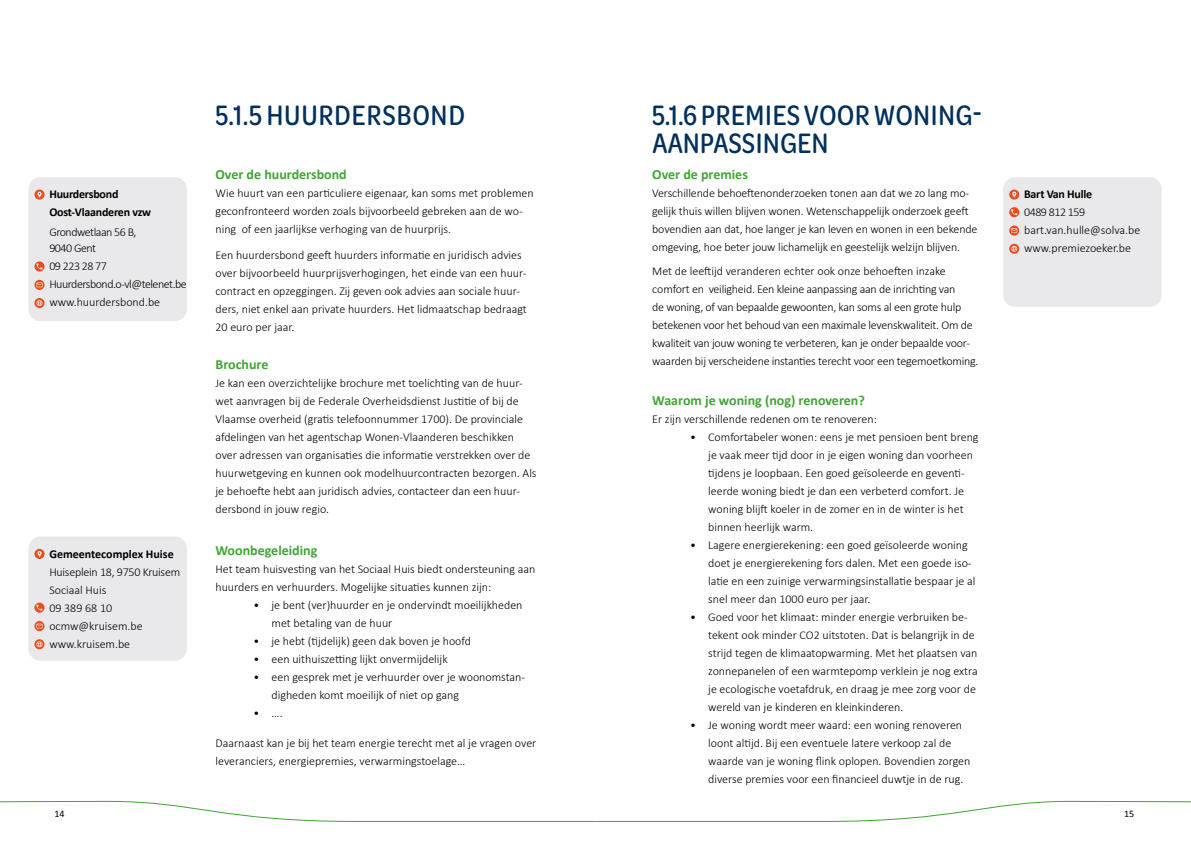
<style>
.page{position:relative;width:1191px;height:842px;background:#fff}
.page>*{position:absolute;margin:0;border:0;box-sizing:border-box;transform-origin:0 0}
.t1{font:500 30px/28px "Omnes Narrow";letter-spacing:.005em;color:#00305d}
.t2{font:700 14px "Calibri";color:#3fa535}
.t3{font:300 12px/18px "Calibri";color:#000}
.t4{font:300 12px/18px "Calibri";letter-spacing:-.02em;color:#000}
.t5{font:300 12px/18px "Calibri";letter-spacing:-.04em;color:#000}
.t6{font:700 12px/18px "Calibri";letter-spacing:-.02em;color:#000}
.t7{font:700 12px "Calibri";color:#000}
.t8{font:10px "Calibri";color:#000}
</style>
<div class="page">
<svg style="left:0;top:801px;width:1191px;height:21px"></svg>
<div style="left:28px;top:536px;width:159px;height:124px;background:#e9e8ea;border-radius:12px"></div>
<svg style="left:34px;top:549px;width:11px;height:10px"></svg>
<svg style="left:34px;top:603px;width:11px;height:10px"></svg>
<svg style="left:34px;top:639px;width:11px;height:10px"></svg>
<svg style="left:34px;top:621px;width:11px;height:10px"></svg>
<div style="left:1003px;top:177px;width:158px;height:130px;background:#e9e8ea;border-radius:12px"></div>
<svg style="left:1009px;top:190px;width:10px;height:10px"></svg>
<div style="left:28px;top:177px;width:159px;height:144px;background:#e9e8ea;border-radius:12px"></div>
<svg style="left:34px;top:190px;width:11px;height:10px"></svg>
<svg style="left:34px;top:261px;width:11px;height:11px"></svg>
<svg style="left:34px;top:298px;width:11px;height:10px"></svg>
<svg style="left:34px;top:280px;width:11px;height:10px"></svg>
<svg style="left:1009px;top:208px;width:10px;height:9px"></svg>
<svg style="left:1009px;top:244px;width:10px;height:10px"></svg>
<svg style="left:1009px;top:226px;width:10px;height:10px"></svg>
<p class="t6" style="left:49px;top:185px;width:103px">Huurdersbond<br>Oost-Vlaanderen vzw</p>
<p class="t5" style="left:49px;top:224px;width:89px;line-height:16px">Grondwetlaan 56 B,<br>9040 Gent</p>
<p class="t5" style="left:49px;top:257px;width:139px">09 223 28 77<br>Huurdersbond.o-vl@telenet.be www.huurdersbond.be</p>
<p class="t7" style="left:49px;top:546px;width:126px">Gemeentecomplex Huise</p>
<p class="t3" style="left:49px;top:563px;width:132px">Huiseplein 18, 9750 Kruisem<br>Sociaal Huis<br>09 389 68 10 ocmw@kruisem.be www.kruisem.be</p>
<h1 class="t1" style="left:215px;top:99px;width:251px">5.1.5 HUURDERSBOND</h1>
<p class="t2" style="left:215px;top:165px;width:133px">Over de huurdersbond</p>
<p class="t3" style="left:215px;top:184px;width:320px">Wie huurt van een particuliere eigenaar, kan soms met problemen geconfronteerd worden zoals bijvoorbeeld gebreken aan de wo&shy;ning of een jaarlijkse verhoging van de huurprijs.</p>
<p class="t3" style="left:215px;top:246px;width:313px">Een huurdersbond geeft huurders informatie en juridisch advies over bijvoorbeeld huurprijsverhogingen, het einde van een huur&shy;contract en opzeggingen. Zij geven ook advies aan sociale huur&shy;ders, niet enkel aan private huurders. Het lidmaatschap bedraagt 20 euro per jaar.</p>
<p class="t2" style="left:215px;top:355px;width:54px">Brochure</p>
<p class="t3" style="left:215px;top:374px;width:323px">Je kan een overzichtelijke brochure met toelichting van de huur&shy;wet aanvragen bij de Federale Overheidsdienst Justitie of bij de Vlaamse overheid (gratis telefoonnummer 1700). De provinciale afdelingen van het agentschap Wonen-Vlaanderen beschikken over adressen van organisaties die informatie verstrekken over de huurwetgeving en kunnen ook modelhuurcontracten bezorgen. Als je behoefte hebt aan juridisch advies, contacteer dan een huur&shy;dersbond in jouw regio.</p>
<p class="t2" style="left:215px;top:541px;width:103px">Woonbegeleiding</p>
<p class="t3" style="left:215px;top:560px;width:321px">Het team huisvesting van het Sociaal Huis biedt ondersteuning aan huurders en verhuurders. Mogelijke situaties kunnen zijn:</p>
<p class="t3" style="left:271px;top:596px;width:252px;text-indent:-18px">• je bent (ver)huurder en je ondervindt moeilijkheden met betaling van de huur</p>
<p class="t3" style="left:253px;top:632px;width:219px">• je hebt (tijdelijk) geen dak boven je hoofd</p>
<p class="t3" style="left:253px;top:650px;width:196px">• een uithuiszetting lijkt onvermijdelijk</p>
<p class="t3" style="left:271px;top:668px;width:255px;text-indent:-18px">• een gesprek met je verhuurder over je woonomstan&shy;digheden komt moeilijk of niet op gang</p>
<p class="t3" style="left:253px;top:704px;width:31px">• ….</p>
<p class="t3" style="left:215px;top:734px;width:322px">Daarnaast kan je bij het team energie terecht met al je vragen over leveranciers, energiepremies, verwarmingstoelage…</p>
<h1 class="t1" style="left:652px;top:99px;width:331px">5.1.6 PREMIES VOOR WONING-<br>AANPASSINGEN</h1>
<p class="t2" style="left:652px;top:166px;width:97px">Over de premies</p>
<p class="t3" style="left:652px;top:184px;width:327px">Verschillende behoeftenonderzoeken tonen aan dat we zo lang mo&shy;gelijk thuis willen blijven wonen. Wetenschappelijk onderzoek geeft bovendien aan dat, hoe langer je kan leven en wonen in een bekende omgeving, hoe beter jouw lichamelijk en geestelijk welzijn blijven.</p>
<p class="t4" style="left:652px;top:262px;width:328px">Met de leeftijd veranderen echter ook onze behoeften inzake comfort en veiligheid. Een kleine aanpassing aan de inrichting van<br>de woning, of van bepaalde gewoonten, kan soms al een grote hulp betekenen voor het behoud van een maximale levenskwaliteit. Om de kwaliteit van jouw woning te verbeteren, kan je onder bepaalde voor&shy;waarden bij verscheidene instanties terecht voor een tegemoetkoming.</p>
<p class="t2" style="left:652px;top:392px;width:214px">Waarom je woning (nog) renoveren?</p>
<p class="t3" style="left:652px;top:410px;width:226px">Er zijn verschillende redenen om te renoveren:</p>
<p class="t3" style="left:708px;top:428px;width:272px;text-indent:-18px">• Comfortabeler wonen: eens je met pensioen bent breng je vaak meer tijd door in je eigen woning dan voorheen tijdens je loopbaan. Een goed geïsoleerde en geventi&shy;leerde woning biedt je dan een verbeterd comfort. Je woning blijft koeler in de zomer en in de winter is het binnen heerlijk warm.</p>
<p class="t3" style="left:708px;top:536px;width:269px;text-indent:-18px">• Lagere energierekening: een goed geïsoleerde woning doet je energierekening fors dalen. Met een goede iso&shy;latie en een zuinige verwarmingsinstallatie bespaar je al snel meer dan 1000 euro per jaar.</p>
<p class="t3" style="left:708px;top:608px;width:271px;text-indent:-18px">• Goed voor het klimaat: minder energie verbruiken be&shy;tekent ook minder CO2 uitstoten. Dat is belangrijk in de strijd tegen de klimaatopwarming. Met het plaatsen van zonnepanelen of een warmtepomp verklein je nog extra je ecologische voetafdruk, en draag je mee zorg voor de wereld van je kinderen en kleinkinderen.</p>
<p class="t3" style="left:708px;top:716px;width:264px;text-indent:-18px">• Je woning wordt meer waard: een woning renoveren loont altijd. Bij een eventuele latere verkoop zal de waarde van je woning flink oplopen. Bovendien zorgen diverse premies voor een financieel duwtje in de rug.</p>
<p class="t6" style="left:1024px;top:185px;width:70px">Bart Van Hulle</p>
<p class="t3" style="left:1024px;top:203px;width:118px">0489 812 159 bart.van.hulle@solva.be www.premiezoeker.be</p>
<p class="t8" style="left:54px;top:807px;width:12px">14</p>
<p class="t8" style="left:1124px;top:807px;width:12px">15</p>
</div>
